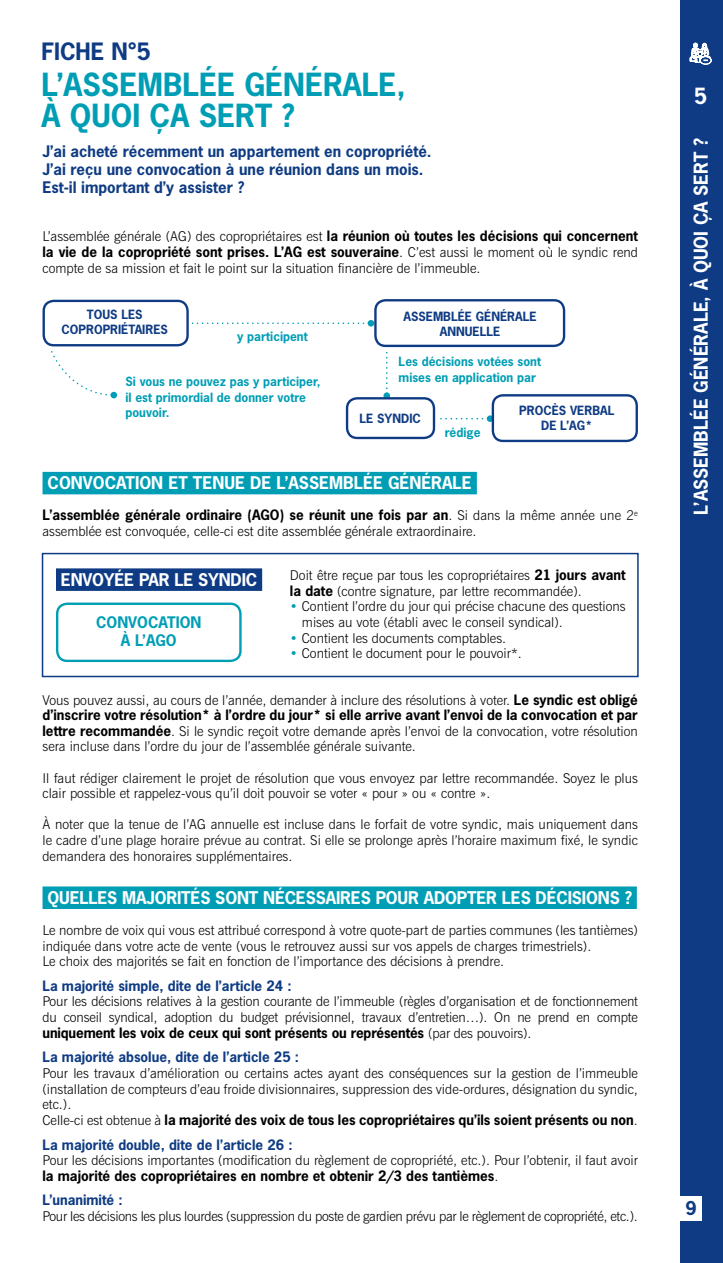
<style>
.page{position:relative;width:723px;height:1263px;background:#fff}
.page>*{position:absolute;margin:0;border:0;box-sizing:border-box;transform-origin:0 0}
.t1{font:700 30px/31.5px "News Gothic Std";color:#009eb5}
.t2{font:700 22.5px "News Gothic Std";color:#0e3b83}
.t3{font:700 21px "News Gothic Std";color:#fff}
.t4{font:700 18px "News Gothic Std";color:#fff}
.t5{font:700 18px "News Gothic Std";color:#0e3b83}
.t6{font:700 16.5px "News Gothic Std";letter-spacing:-.01em;color:#fff}
.t7{font:700 15px/18px "News Gothic Std";color:#0e3b83}
.t8{font:700 15px/18px "News Gothic Std";color:#009eb5;text-align:center}
.t9{font:300 13.5px/15.6px "News Gothic BT";color:#000}
.t10{font:700 13.5px/24.8px "News Gothic Std";color:#000}
.t11{font:300 13.5px "News Gothic BT";letter-spacing:-.02em;color:#000}
.t12{font:700 13.5px "News Gothic Std";color:#0e3b83}
.t13{font:700 12px/15.6px "News Gothic Std";color:#009eb5}
.t14{font:700 12px/15px "News Gothic Std";color:#0e3b83;text-align:center}
.s1{font-family:"News Gothic Std";font-weight:700}
.s2{font-family:"News Gothic BT";font-weight:300}
.s3{color:#009eb5}
.s4{color:#0e3b83}
</style>
<div class="page">
<div style="left:680px;top:0;width:43px;height:1263px;background:#0e3b83"></div>
<div style="left:638px;top:1196px;width:64px;height:24px;background:#fff"></div>
<div style="left:43px;top:472px;width:434px;height:22px;background:#009eb5"></div>
<div style="left:43px;top:886px;width:594px;height:23px;background:#009eb5"></div>
<svg style="left:690px;top:43px;width:21px;height:21px"></svg>
<div style="left:42px;top:553px;width:597px;height:124px;border:2px solid #0e3b83"></div>
<div style="left:56px;top:603px;width:186px;height:59px;border:2px solid #009eb5;border-radius:10px"></div>
<div style="left:56px;top:568px;width:206px;height:23px;background:#0e3b83"></div>
<svg style="left:42px;top:299px;width:596px;height:144px"></svg>
<h2 class="t2" style="left:41px;top:37px;width:111px">FICHE N°5</h2>
<h1 class="t1" style="left:41px;top:68px;width:366px">L’ASSEMBLÉE GÉNÉRALE,<br>À QUOI ÇA SERT ?</h1>
<p class="t7" style="left:43px;top:142px;width:390px">J’ai acheté récemment un appartement en copropriété.<br>J’ai reçu une convocation à une réunion dans un mois.<br>Est-il important d’y assister ?</p>
<p class="t9" style="left:43px;top:229px;width:597px">L’assemblée générale (AG) des copropriétaires est <span class="s1">la réunion où toutes les décisions qui concernent</span></p>
<p class="t10" style="left:43px;top:239px;width:597px">la vie de la copropriété sont prises. L’AG est souveraine<span class="s2">. C’est aussi le moment où le syndic rend</span></p>
<p class="t9" style="left:43px;top:260px;width:439px">compte de sa mission et fait le point sur la situation financière de l’immeuble.</p>
<p class="t14" style="left:62px;top:306px;width:108px">TOUS LES<br>COPROPRIÉTAIRES</p>
<p class="t14" style="left:403px;top:309px;width:135px">ASSEMBLÉE GÉNÉRALE<br>ANNUELLE</p>
<p class="t13" style="left:237px;top:329px;width:72px">y participent</p>
<p class="t13" style="left:125px;top:373px;width:197px">Si vous ne pouvez pas y participer, il est primordial de donner votre pouvoir.</p>
<p class="t13" style="left:399px;top:354px;width:144px">Les décisions votées sont mises en application par</p>
<p class="t14" style="left:359px;top:411px;width:63px">LE SYNDIC</p>
<p class="t13" style="left:445px;top:424px;width:37px">rédige</p>
<p class="t14" style="left:519px;top:403px;width:97px">PROCÈS VERBAL<br>DE L’AG*</p>
<p class="t6" style="left:48px;top:472px;width:425px">CONVOCATION ET TENUE DE L’ASSEMBLÉE GÉNÉRALE</p>
<p class="t10" style="left:43px;top:503px;width:597px">L’assemblée générale ordinaire (AGO) se réunit une fois par an<span class="s2">. Si dans la même année une 2</span><sup>e</sup></p>
<p class="t9" style="left:43px;top:523px;width:436px">assemblée est convoquée, celle-ci est dite assemblée générale extraordinaire.</p>
<p class="t6" style="left:61px;top:568px;width:198px">ENVOYÉE PAR LE SYNDIC</p>
<p class="t8" style="left:96px;top:613px;width:107px">CONVOCATION<br>À L’AGO</p>
<p class="t9" style="left:290px;top:567px;width:337px">Doit être reçue par tous les copropriétaires <span class="s1">21 jours avant la date</span> (contre signature, par lettre recommandée).</p>
<p class="t9" style="left:302px;top:599px;width:325px;text-indent:-12px"><span class="s3">•</span> Contient l’ordre du jour qui précise chacune des questions mises au vote (établi avec le conseil syndical).</p>
<p class="t9" style="left:290px;top:630px;width:218px"><span class="s3">•</span> Contient les documents comptables.</p>
<p class="t9" style="left:290px;top:645px;width:233px"><span class="s3">•</span> Contient le document pour le pouvoir*.</p>
<p class="t9" style="left:43px;top:692px;width:597px">Vous pouvez aussi, au cours de l’année, demander à inclure des résolutions à voter. <span class="s1">Le syndic est obligé</span></p>
<p class="t10" style="left:43px;top:702px;width:597px">d’inscrire votre résolution* à l’ordre du jour* si elle arrive avant l’envoi de la convocation et par</p>
<p class="t9" style="left:43px;top:723px;width:597px"><span class="s1">lettre recommandée</span>. Si le syndic reçoit votre demande après l’envoi de la convocation, votre résolution sera incluse dans l’ordre du jour de l’assemblée générale suivante.</p>
<p class="t9" style="left:43px;top:770px;width:597px">Il faut rédiger clairement le projet de résolution que vous envoyez par lettre recommandée. Soyez le plus clair possible et rappelez-vous qu’il doit pouvoir se voter « pour » ou « contre ».</p>
<p class="t9" style="left:43px;top:817px;width:597px;text-align:justify">À noter que la tenue de l’AG annuelle est incluse dans le forfait de votre syndic, mais uniquement dans le cadre d’une plage horaire prévue au contrat. Si elle se prolonge après l’horaire maximum fixé, le syndic demandera des honoraires supplémentaires.</p>
<p class="t6" style="left:47px;top:886px;width:586px">QUELLES MAJORITÉS SONT NÉCESSAIRES POUR ADOPTER LES DÉCISIONS ?</p>
<p class="t9" style="left:43px;top:922px;width:597px">Le nombre de voix qui vous est attribué correspond à votre quote-part de parties communes (les tantièmes) indiquée dans votre acte de vente (vous le retrouvez aussi sur vos appels de charges trimestriels).<br>Le choix des majorités se fait en fonction de l’importance des décisions à prendre.</p>
<p class="t12" style="left:43px;top:977px;width:251px">La majorité simple, dite de l’article 24 :</p>
<p class="t9" style="left:43px;top:994px;width:597px">Pour les décisions relatives à la gestion courante de l’immeuble (règles d’organisation et de fonctionnement du conseil syndical, adoption du budget prévisionnel, travaux d’entretien…). On ne prend en compte</p>
<p class="t10" style="left:43px;top:1020px;width:490px">uniquement les voix de ceux qui sont présents ou représentés <span class="s2">(par des pouvoirs).<br></span><span class="s4">La majorité absolue, dite de l’article 25 :</span></p>
<p class="t9" style="left:43px;top:1065px;width:597px;text-align:justify">Pour les travaux d’amélioration ou certains actes ayant des conséquences sur la gestion de l’immeuble (installation de compteurs d’eau froide divisionnaires, suppression des vide-ordures, désignation du syndic, etc.).</p>
<p class="t10" style="left:43px;top:1107px;width:597px"><span class="s2">Celle-ci est obtenue à</span> la majorité des voix de tous les copropriétaires qu’ils soient présents ou non<span class="s2">.<br></span><span class="s4">La majorité double, dite de l’article 26 :</span></p>
<p class="t9" style="left:43px;top:1152px;width:597px">Pour les décisions importantes (modification du règlement de copropriété, etc.). Pour l’obtenir, il faut avoir</p>
<p class="t10" style="left:43px;top:1163px;width:457px">la majorité des copropriétaires en nombre et obtenir 2/3 des tantièmes<span class="s2">.<br></span><span class="s4">L’unanimité :</span></p>
<p class="t11" style="left:43px;top:1208px;width:597px">Pour les décisions les plus lourdes (suppression du poste de gardien prévu par le règlement de copropriété, etc.).</p>
<h3 class="t3" style="left:694px;top:82px;width:15px">5</h3>
<h3 class="t4" style="left:689px;top:515px;width:378px;rotate:-90deg">L’ASSEMBLÉE GÉNÉRALE, À QUOI ÇA SERT ?</h3>
<h3 class="t5" style="left:685px;top:1196px;width:13px">9</h3>
</div>
